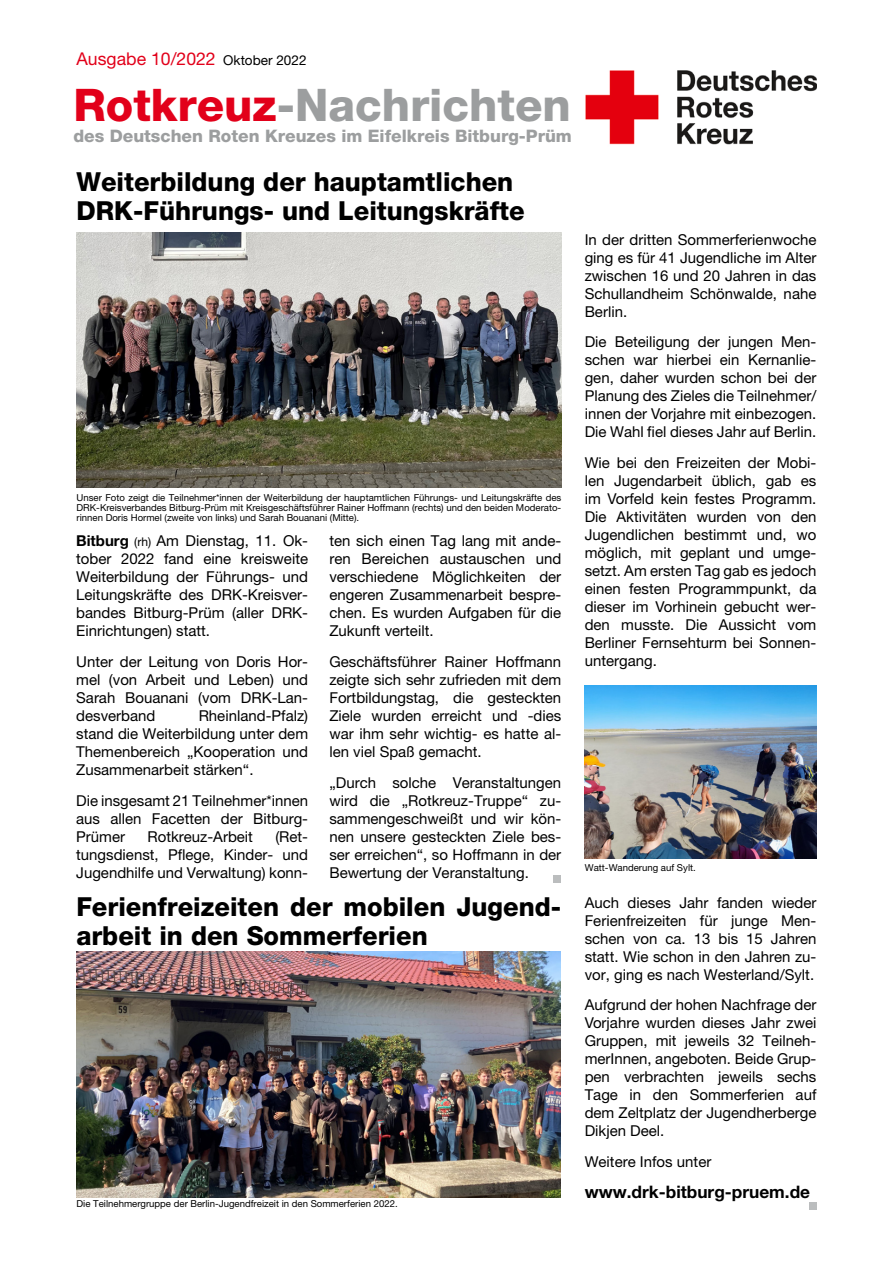
<style>
.page{position:relative;width:893px;height:1263px;background:#fff}
.page>*{position:absolute;margin:0;border:0;box-sizing:border-box;transform-origin:0 0}
.t1{font:800 45px "Helvetica Neue LT";color:#9c9e9f}
.t2{font:800 26.25px/28.8px "Helvetica Neue LT";color:#000}
.t3{font:17.7px "Helvetica Neue LT";color:#e2001a}
.t4{font:800 17.25px "Helvetica Neue LT";color:#9c9e9f}
.t5{font:700 17.25px "Helvetica Neue LT";color:#000}
.t6{font:15px/18px "Helvetica Neue LT";color:#000;text-align:justify}
.t7{font:9.6px/9.8px "Helvetica Neue LT";color:#000;text-align:justify}
.s1{font-size:13.5px;color:#000}
.s2{color:#e2001a}
.s3{font-weight:700}
.s4{font-size:12px}
</style>
<div class="page">
<img style="left:585px;top:70px;width:231px;height:75px">
<div style="left:554px;top:875px;width:7px;height:7px;background:#bbbdbe"></div>
<div style="left:809px;top:1203px;width:7px;height:7px;background:#bbbdbe"></div>
<img style="left:77px;top:233px;width:484px;height:255px">
<img style="left:76px;top:951px;width:484px;height:246px">
<img style="left:585px;top:685px;width:231px;height:174px">
<p class="t3" style="left:77px;top:48px;width:232px">Ausgabe 10/2022 <span class="s1">Oktober 2022</span></p>
<h1 class="t1" style="left:73px;top:78px;width:499px"><span class="s2">Rotkreuz</span>-Nachrichten</h1>
<p class="t4" style="left:73px;top:125px;width:500px">des Deutschen Roten Kreuzes im Eifelkreis Bitburg-Prüm</p>
<h2 class="t2" style="left:77px;top:167px;width:450px">Weiterbildung der hauptamtlichen<br>DRK-Führungs- und Leitungskräfte</h2>
<p class="t7" style="left:77px;top:493px;width:486px">Unser Foto zeigt die Teilnehmer*innen der Weiterbildung der hauptamtlichen Führungs- und Leitungskräfte des DRK-Kreisverbandes Bitburg-Prüm mit Kreisgeschäftsführer Rainer Hoffmann (rechts) und den beiden Moderato&shy;rinnen Doris Hormel (zweite von links) und Sarah Bouanani (Mitte).</p>
<p class="t6" style="left:76px;top:532px;width:233px"><span class="s3">Bitburg</span> <span class="s4">(rh)</span> Am Dienstag, 11. Ok&shy;tober 2022 fand eine kreisweite Weiterbildung der Führungs- und Leitungskräfte des DRK-Kreisver&shy;bandes Bitburg-Prüm (aller DRK-Einrichtungen) statt.</p>
<p class="t6" style="left:76px;top:652px;width:233px">Unter der Leitung von Doris Hor&shy;mel (von Arbeit und Leben) und Sarah Bouanani (vom DRK-Lan&shy;desverband</p>
<p class="t6" style="left:76px;top:706px;width:233px;text-indent:122px">Rheinland-Pfalz) stand die Weiterbildung unter dem Themenbereich „Kooperation und Zusammenarbeit stärken“.</p>
<p class="t6" style="left:76px;top:791px;width:233px">Die insgesamt 21 Teilnehmer*innen aus allen Facetten der Bitburg-Prümer</p>
<p class="t6" style="left:76px;top:827px;width:233px;text-indent:199px">(Ret&shy;tungsdienst, Pflege, Kinder- und Jugendhilfe und Verwaltung) konn-</p>
<p class="t6" style="left:147px;top:827px;width:107px">Rotkreuz-Arbeit</p>
<p class="t6" style="left:329px;top:532px;width:233px">ten sich einen Tag lang mit ande&shy;ren Bereichen austauschen und verschiedene Möglichkeiten der engeren Zusammenarbeit bespre&shy;chen. Es wurden Aufgaben für die Zukunft verteilt.</p>
<p class="t6" style="left:329px;top:652px;width:233px">Geschäftsführer Rainer Hoffmann zeigte sich sehr zufrieden mit dem Fortbildungstag, die gesteckten Ziele wurden erreicht und -dies war ihm sehr wichtig- es hatte al&shy;len viel Spaß gemacht.</p>
<p class="t6" style="left:329px;top:773px;width:233px">„Durch solche Veranstaltungen wird die „Rotkreuz-Truppe“ zu&shy;sammengeschweißt und wir kön&shy;nen unsere gesteckten Ziele bes&shy;ser erreichen“, so Hoffmann in der Bewertung der Veranstaltung.</p>
<h2 class="t2" style="left:76px;top:892px;width:486px">Ferienfreizeiten der mobilen Jugend&shy;arbeit in den Sommerferien</h2>
<p class="t7" style="left:77px;top:1199px;width:323px">Die Teilnehmergruppe der Berlin-Jugendfreizeit in den Sommerferien 2022.</p>
<p class="t6" style="left:585px;top:230px;width:233px">In der dritten Sommerferienwoche ging es für 41 Jugendliche im Alter zwischen 16 und 20 Jahren in das Schullandheim Schönwalde, nahe Berlin.</p>
<p class="t6" style="left:585px;top:333px;width:233px">Die Beteiligung der jungen Men&shy;schen war hierbei ein Kernanlie&shy;gen, daher wurden schon bei der Planung des Zieles die Teilnehmer/ innen der Vorjahre mit einbezogen.<br>Die Wahl fiel dieses Jahr auf Berlin.</p>
<p class="t6" style="left:585px;top:454px;width:233px">Wie bei den Freizeiten der Mobi&shy;len Jugendarbeit üblich, gab es im Vorfeld kein festes Programm.<br>Die Aktivitäten wurden von den Jugendlichen bestimmt und, wo möglich, mit geplant und umge&shy;setzt. Am ersten Tag gab es jedoch einen festen Programmpunkt, da dieser im Vorhinein gebucht wer&shy;den musste. Die Aussicht vom Berliner Fernsehturm bei Sonnen&shy;untergang.</p>
<p class="t7" style="left:585px;top:863px;width:112px">Watt-Wanderung auf Sylt.</p>
<p class="t6" style="left:585px;top:893px;width:233px">Auch dieses Jahr fanden wieder Ferienfreizeiten für junge Men&shy;schen von ca. 13 bis 15 Jahren statt. Wie schon in den Jahren zu&shy;vor, ging es nach Westerland/Sylt.</p>
<p class="t6" style="left:585px;top:996px;width:233px">Aufgrund der hohen Nachfrage der Vorjahre wurden dieses Jahr zwei Gruppen, mit jeweils 32 Teilneh&shy;merInnen, angeboten. Beide Grup&shy;pen verbrachten jeweils sechs Tage in den Sommerferien auf dem Zeltplatz der Jugendherberge Dikjen Deel.</p>
<p class="t6" style="left:585px;top:1153px;width:128px">Weitere Infos unter</p>
<p class="t5" style="left:585px;top:1181px;width:227px">www.drk-bitburg-pruem.de</p>
</div>
